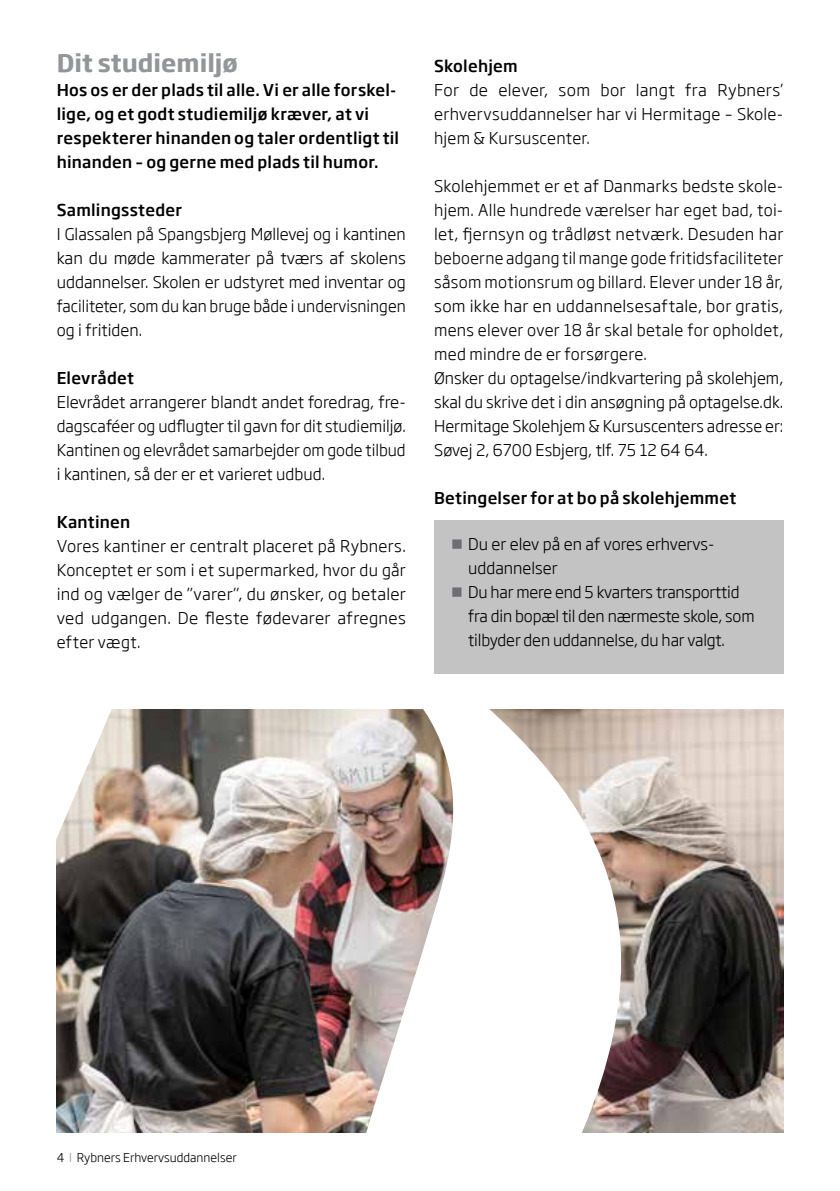
<style>
.page{position:relative;width:840px;height:1191px;background:#fff}
.page>*{position:absolute;margin:0;border:0;box-sizing:border-box;transform-origin:0 0}
.t1{font:700 24px "Soho Gothic Std";color:#949598}
.t2{font:300 16px/24px "Soho Gothic Std";color:#000;text-align:justify}
.t3{font:500 16px/24px "Soho Gothic Std";letter-spacing:.015em;color:#000}
.t4{font:300 12px "Soho Gothic Std";color:#000}
.s1{color:#6d6e71}
.s2{color:#949598}
</style>
<div class="page">
<div style="left:434px;top:520px;width:348px;height:153px;background:#c4c3c4"></div>
<img style="left:56px;top:709px;width:728px;height:424px">
<h1 class="t1" style="left:57px;top:47px;width:183px">Dit studiemiljø</h1>
<p class="t3" style="left:57px;top:78px;width:343px">Hos os er der plads til alle. Vi er alle forskel&shy;lige, og et godt studiemiljø kræver, at vi respekterer hinanden og taler ordentligt til hinanden – og gerne med plads til humor.</p>
<p class="t3" style="left:57px;top:198px;width:127px">Samlingssteder</p>
<p class="t2" style="left:57px;top:222px;width:350px">I Glassalen på Spangsbjerg Møllevej og i kantinen kan du møde kammerater på tværs af skolens uddannelser. Skolen er udstyret med inventar og faciliteter, som du kan bruge både i undervisningen og i fritiden.</p>
<p class="t3" style="left:57px;top:366px;width:79px">Elevrådet</p>
<p class="t2" style="left:57px;top:390px;width:350px">Elevrådet arrangerer blandt andet foredrag, fre&shy;dagscaféer og udflugter til gavn for dit studiemiljø.<br>Kantinen og elevrådet samarbejder om gode tilbud i kantinen, så der er et varieret udbud.</p>
<p class="t3" style="left:57px;top:510px;width:75px">Kantinen</p>
<p class="t2" style="left:57px;top:534px;width:350px">Vores kantiner er centralt placeret på Rybners.<br>Konceptet er som i et supermarked, hvor du går ind og vælger de ”varer”, du ønsker, og betaler ved udgangen. De fleste fødevarer afregnes efter vægt.</p>
<p class="t3" style="left:434px;top:54px;width:85px">Skolehjem</p>
<p class="t2" style="left:434px;top:78px;width:350px">For de elever, som bor langt fra Rybners’ erhvervsuddannelser har vi Hermitage – Skole&shy;hjem &amp; Kursuscenter.</p>
<p class="t2" style="left:434px;top:174px;width:350px;text-align:left">Skolehjemmet er et af Danmarks bedste skole&shy;hjem. Alle hundrede værelser har eget bad, toi&shy;let, fjernsyn og trådløst netværk. Desuden har beboerne adgang til mange gode fritidsfaciliteter såsom motionsrum og billard. Elever under 18 år, som ikke har en uddannelsesaftale, bor gratis, mens elever over 18 år skal betale for opholdet, med mindre de er forsørgere.<br>Ønsker du optagelse/indkvartering på skolehjem, skal du skrive det i din ansøgning på optagelse.dk.<br>Hermitage Skolehjem &amp; Kursuscenters adresse er:<br>Søvej 2, 6700 Esbjerg, tlf. 75 12 64 64.</p>
<p class="t3" style="left:434px;top:486px;width:303px">Betingelser for at bo på skolehjemmet</p>
<p class="t2" style="left:468px;top:532px;width:245px;text-indent:-17px"><span class="s1">■</span> Du er elev på en af vores erhvervs&shy;uddannelser</p>
<p class="t2" style="left:468px;top:580px;width:288px;text-align:left;text-indent:-17px"><span class="s1">■</span> Du har mere end 5 kvarters transporttid fra din bopæl til den nærmeste skole, som tilbyder den uddannelse, du har valgt.</p>
<p class="t4" style="left:57px;top:1150px;width:181px">4 <span class="s2">I</span> Rybners Erhvervsuddannelser</p>
</div>
